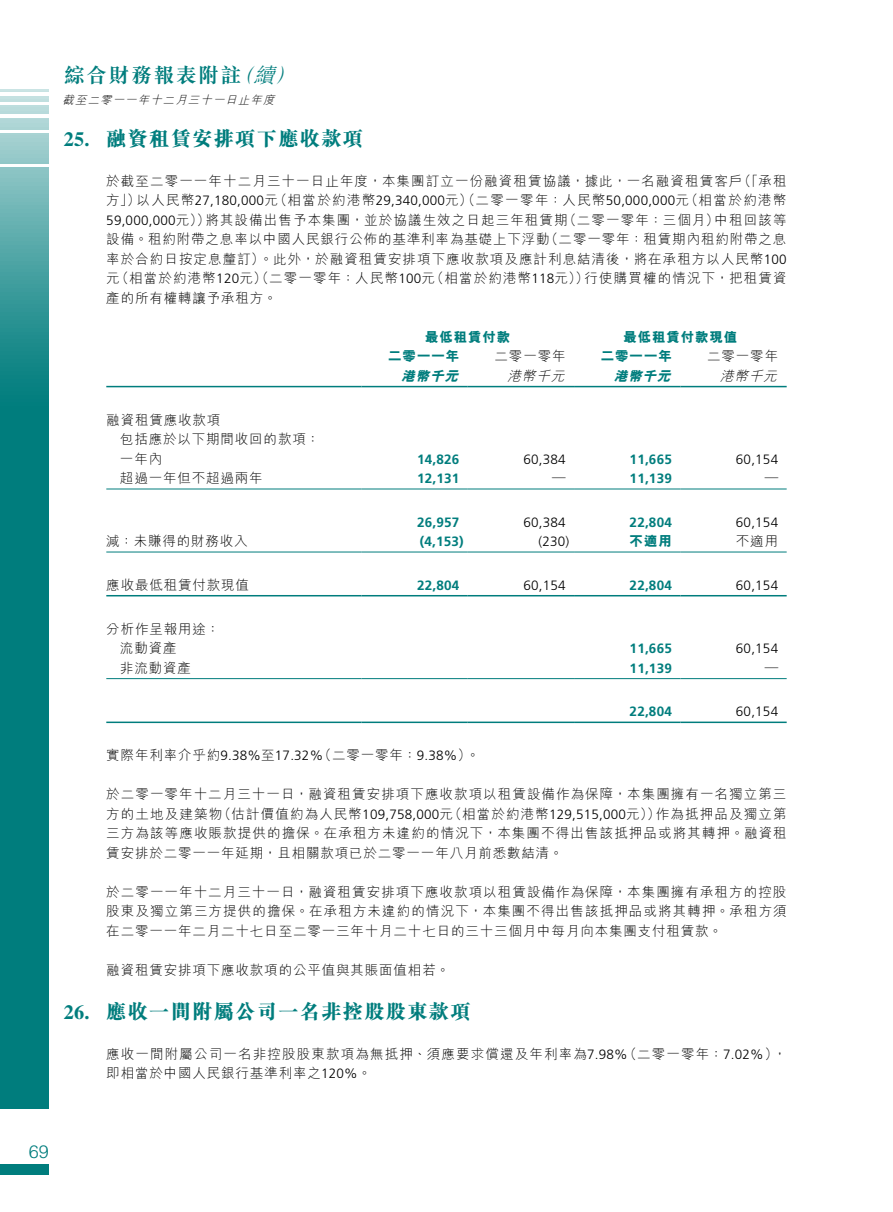
<style>
.page{position:relative;width:893px;height:1212px;background:#fff}
.page>*{position:absolute;margin:0;border:0;box-sizing:border-box;transform-origin:0 0}
.t1{font:700 21px "M Sung HK";letter-spacing:.065em;color:#007d7d}
.t2{font:italic 300 21px "M Sung HK";color:#007d7d}
.Subhead_1{font:800 20.25px "M Sung HK";letter-spacing:.06em;color:#007d7d}
.Subhead_1-2{font:700 20.25px "Times LT Std";color:#007d7d}
.t3{font:300 18px "Helvetica LT Std";color:#007d7d}
.Body_text{font:300 13.5px/19.5px "M Hei HK";letter-spacing:.08em;color:#000}
.Body_text-2{font:300 13.5px "Frutiger LT Std";letter-spacing:.015em;color:#000}
.Body_text-3{font:700 13.5px "Frutiger LT Std";letter-spacing:.015em;color:#007d7d}
.Body_text-4{font:300 13.5px "M Hei HK";letter-spacing:.105em;color:#000}
.Body_text-5{font:800 13.5px "M Hei HK";letter-spacing:.065em;color:#007d7d}
.Body_text-6{font:italic 300 13.5px "M Hei HK";color:#000}
.Body_text-7{font:italic 800 13.5px "M Hei HK";color:#007d7d}
.t4{font:italic 300 11.25px "M Hei HK";color:#000}
.s1{font-family:"Frutiger LT Std"}
.s2{font-family:"M Hei HK"}
</style>
<div class="page">
<svg style="left:0;top:168px;width:49px;height:940px;background:#108585"></svg>
<div style="left:0;top:134px;width:49px;height:30px;background:#9dcdcd"></div>
<div style="left:0;top:118px;width:49px;height:11px;background:#aed6d6"></div>
<div style="left:0;top:106px;width:49px;height:8px;background:#badcdc"></div>
<div style="left:0;top:96px;width:49px;height:5px;background:#c4e1e1"></div>
<hr style="left:0;top:89px;width:49px;height:3px;background:#cae4e4">
<div style="left:0;top:1164px;width:49px;height:10px;background:#007d7d"></div>
<hr style="left:106px;top:386px;width:255px;height:1px;background:#007d7d">
<hr style="left:361px;top:386px;width:107px;height:1px;background:#007d7d">
<hr style="left:468px;top:386px;width:106px;height:1px;background:#007d7d">
<hr style="left:574px;top:386px;width:106px;height:1px;background:#007d7d">
<hr style="left:680px;top:386px;width:107px;height:1px;background:#007d7d">
<hr style="left:106px;top:489px;width:255px;height:1px;background:#007d7d">
<hr style="left:361px;top:489px;width:107px;height:1px;background:#007d7d">
<hr style="left:468px;top:489px;width:106px;height:1px;background:#007d7d">
<hr style="left:574px;top:489px;width:106px;height:1px;background:#007d7d">
<hr style="left:680px;top:489px;width:107px;height:1px;background:#007d7d">
<hr style="left:106px;top:552px;width:255px;height:1px;background:#007d7d">
<hr style="left:361px;top:552px;width:107px;height:1px;background:#007d7d">
<hr style="left:468px;top:552px;width:106px;height:1px;background:#007d7d">
<hr style="left:574px;top:552px;width:106px;height:1px;background:#007d7d">
<hr style="left:680px;top:552px;width:107px;height:1px;background:#007d7d">
<hr style="left:106px;top:595px;width:255px;height:1px;background:#007d7d">
<hr style="left:361px;top:595px;width:107px;height:1px;background:#007d7d">
<hr style="left:468px;top:595px;width:106px;height:1px;background:#007d7d">
<hr style="left:574px;top:595px;width:106px;height:1px;background:#007d7d">
<hr style="left:680px;top:595px;width:107px;height:1px;background:#007d7d">
<hr style="left:106px;top:678px;width:255px;height:1px;background:#007d7d">
<hr style="left:361px;top:678px;width:107px;height:1px;background:#007d7d">
<hr style="left:468px;top:678px;width:106px;height:1px;background:#007d7d">
<hr style="left:574px;top:678px;width:106px;height:1px;background:#007d7d">
<hr style="left:680px;top:678px;width:107px;height:1px;background:#007d7d">
<hr style="left:106px;top:721px;width:255px;height:2px;background:#007d7d">
<hr style="left:361px;top:721px;width:107px;height:2px;background:#007d7d">
<hr style="left:468px;top:721px;width:106px;height:2px;background:#007d7d">
<hr style="left:574px;top:721px;width:106px;height:2px;background:#007d7d">
<hr style="left:680px;top:721px;width:107px;height:2px;background:#007d7d">
<h1 class="t2" style="left:253px;top:60px;width:30px">續</h1>
<h1 class="t1" style="left:64px;top:64px;width:179px">綜合財務報表附註</h1>
<h1 class="t2" style="left:232px;top:60px;width:30px">（</h1>
<h1 class="t2" style="left:275px;top:60px;width:30px">(</h1>
<p class="t4" style="left:63px;top:94px;width:216px">截至二零一一年十二月三十一日止年度</p>
<p class="Subhead_1-2" style="left:64px;top:127px;width:27px">25.</p>
<p class="Subhead_1-2" style="left:64px;top:1000px;width:27px">26.</p>
<p class="Subhead_1" style="left:106px;top:128px;width:258px">融資租賃安排項下應收款項</p>
<p class="Body_text" style="left:738px;top:171px;width:50px">（「承租</p>
<p class="Body_text" style="left:685px;top:171px;width:103px;text-indent:-579px">於截至二零一一年十二月三十一日止年度，本集團訂立一份融資租賃協議，據此，一名融資租賃客戶<br>（相當於約港幣</p>
<p class="Body_text" style="left:106px;top:190px;width:36px">方」）</p>
<p class="Body_text-4" style="left:274px;top:193px;width:416px">（相當於約港幣<span class="s1">29,340,000</span>元）（二零一零年：人民幣<span class="s1">50,000,000</span>元</p>
<p class="Body_text-2" style="left:136px;top:193px;width:143px"><span class="s2">以人民幣</span>27,180,000<span class="s2">元</span></p>
<p class="Body_text-2" style="left:106px;top:212px;width:105px">59,000,000<span class="s2">元））</span></p>
<p class="Body_text" style="left:563px;top:210px;width:157px">（二零一零年：三個月）</p>
<p class="Body_text" style="left:205px;top:210px;width:364px">將其設備出售予本集團，並於協議生效之日起三年租賃期</p>
<p class="Body_text" style="left:715px;top:210px;width:73px">中租回該等</p>
<p class="Body_text" style="left:545px;top:229px;width:243px">（二零一零年：租賃期內租約附帶之息</p>
<p class="Body_text" style="left:106px;top:229px;width:445px">設備。租約附帶之息率以中國人民銀行公佈的基準利率為基礎上下浮動</p>
<p class="Body_text" style="left:106px;top:249px;width:682px">率於合約日按定息釐訂）。此外，於融資租賃安排項下應收款項及應計利息結清後，將在承租方以人民幣<span class="s1">100</span></p>
<p class="Body_text" style="left:584px;top:268px;width:204px">行使購買權的情況下，把租賃資</p>
<p class="Body_text" style="left:115px;top:268px;width:321px">（相當於約港幣<span class="s1">120</span>元）（二零一零年：人民幣<span class="s1">100</span>元</p>
<p class="Body_text" style="left:431px;top:268px;width:160px">（相當於約港幣<span class="s1">118</span>元））</p>
<p class="Body_text" style="left:106px;top:268px;width:172px">元<br>產的所有權轉讓予承租方。</p>
<p class="Body_text-5" style="left:425px;top:330px;width:87px">最低租賃付款</p>
<p class="Body_text-5" style="left:623px;top:330px;width:116px">最低租賃付款現值</p>
<p class="Body_text-5" style="left:388px;top:349px;width:72px">二零一一年</p>
<p class="Body_text" style="left:495px;top:346px;width:72px">二零一零年</p>
<p class="Body_text-5" style="left:601px;top:349px;width:72px">二零一一年</p>
<p class="Body_text" style="left:707px;top:346px;width:72px">二零一零年</p>
<p class="Body_text-7" style="left:401px;top:369px;width:62px">港幣千元</p>
<p class="Body_text-6" style="left:508px;top:369px;width:62px">港幣千元</p>
<p class="Body_text-7" style="left:614px;top:369px;width:62px">港幣千元</p>
<p class="Body_text-6" style="left:720px;top:369px;width:62px">港幣千元</p>
<p class="Body_text" style="left:106px;top:410px;width:116px">融資租賃應收款項</p>
<p class="Body_text" style="left:120px;top:429px;width:201px">包括應於以下期間收回的款項：</p>
<p class="Body_text" style="left:120px;top:449px;width:44px">一年內</p>
<p class="Body_text-3" style="left:417px;top:451px;width:44px">14,826</p>
<p class="Body_text-2" style="left:523px;top:451px;width:44px">60,384</p>
<p class="Body_text-3" style="left:630px;top:451px;width:44px">11,665</p>
<p class="Body_text-2" style="left:736px;top:451px;width:44px">60,154</p>
<p class="Body_text" style="left:120px;top:468px;width:144px">超過一年但不超過兩年</p>
<p class="Body_text-3" style="left:417px;top:470px;width:44px">12,131</p>
<p class="Body_text" style="left:552px;top:468px;width:15px">—</p>
<p class="Body_text-3" style="left:630px;top:470px;width:44px">11,139</p>
<p class="Body_text" style="left:765px;top:468px;width:15px">—</p>
<p class="Body_text-3" style="left:417px;top:514px;width:44px">26,957</p>
<p class="Body_text-2" style="left:523px;top:514px;width:44px">60,384</p>
<p class="Body_text-3" style="left:630px;top:514px;width:44px">22,804</p>
<p class="Body_text-2" style="left:736px;top:514px;width:44px">60,154</p>
<p class="Body_text" style="left:106px;top:531px;width:143px">減：未賺得的財務收入</p>
<p class="Body_text-3" style="left:420px;top:533px;width:45px">(4,153)</p>
<p class="Body_text-2" style="left:538px;top:534px;width:32px">(230)</p>
<p class="Body_text-5" style="left:630px;top:534px;width:44px">不適用</p>
<p class="Body_text" style="left:736px;top:531px;width:44px">不適用</p>
<p class="Body_text" style="left:106px;top:575px;width:144px">應收最低租賃付款現值</p>
<p class="Body_text" style="left:106px;top:619px;width:115px">分析作呈報用途：</p>
<p class="Body_text-3" style="left:417px;top:577px;width:44px">22,804</p>
<p class="Body_text-2" style="left:523px;top:577px;width:44px">60,154</p>
<p class="Body_text-3" style="left:630px;top:577px;width:44px">22,804</p>
<p class="Body_text-2" style="left:736px;top:577px;width:44px">60,154</p>
<p class="Body_text" style="left:120px;top:638px;width:58px">流動資產</p>
<p class="Body_text-3" style="left:630px;top:641px;width:44px">11,665</p>
<p class="Body_text-2" style="left:736px;top:641px;width:44px">60,154</p>
<p class="Body_text" style="left:120px;top:658px;width:72px">非流動資產</p>
<p class="Body_text-3" style="left:630px;top:660px;width:44px">11,139</p>
<p class="Body_text" style="left:765px;top:658px;width:15px">—</p>
<p class="Body_text-3" style="left:630px;top:704px;width:44px">22,804</p>
<p class="Body_text-2" style="left:736px;top:704px;width:44px">60,154</p>
<p class="Body_text-2" style="left:106px;top:748px;width:218px"><span class="s2">實際年利率介乎約</span>9.38%<span class="s2">至</span>17.32%</p>
<p class="Body_text" style="left:106px;top:784px;width:682px;text-align:right">於二零一零年十二月三十一日，融資租賃安排項下應收款項以租賃設備作為保障，本集團擁有一名獨立第三作為抵押品及獨立第</p>
<p class="Body_text" style="left:318px;top:745px;width:154px">（二零一零年：<span class="s1">9.38%</span>(</p>
<p class="Body_text" style="left:466px;top:745px;width:15px">。</p>
<p class="Body_text" style="left:218px;top:804px;width:237px">（估計價值約為人民幣<span class="s1">109,758,000</span>元</p>
<p class="Body_text-2" style="left:448px;top:806px;width:213px"><span class="s2">（相當於約港幣</span>129,515,000<span class="s2">元））</span></p>
<p class="Body_text" style="left:106px;top:804px;width:682px">方的土地及建築物<br>三方為該等應收賬款提供的擔保。在承租方未違約的情況下，本集團不得出售該抵押品或將其轉押。融資租賃安排於二零一一年延期，且相關款項已於二零一一年八月前悉數結清。</p>
<p class="Body_text" style="left:106px;top:882px;width:682px;text-align:justify">於二零一一年十二月三十一日，融資租賃安排項下應收款項以租賃設備作為保障，本集團擁有承租方的控股股東及獨立第三方提供的擔保。在承租方未違約的情況下，本集團不得出售該抵押品或將其轉押。承租方須在二零一一年二月二十七日至二零一三年十月二十七日的三十三個月中每月向本集團支付租賃款。</p>
<p class="Body_text" style="left:106px;top:960px;width:345px">融資租賃安排項下應收款項的公平值與其賬面值相若。</p>
<p class="Subhead_1" style="left:106px;top:1001px;width:366px">應收一間附屬公司一名非控股股東款項</p>
<p class="Body_text" style="left:623px;top:1044px;width:156px">（二零一零年：<span class="s1">7.02%</span>(</p>
<p class="Body_text" style="left:106px;top:1044px;width:523px">應收一間附屬公司一名非控股股東款項為無抵押、須應要求償還及年利率為<span class="s1">7.98%</span>即相當於中國人民銀行基準利率之<span class="s1">120%</span>。</p>
<p class="Body_text" style="left:773px;top:1044px;width:15px">，</p>
<h3 class="t3" style="left:29px;top:1140px;width:22px">69</h3>
</div>
